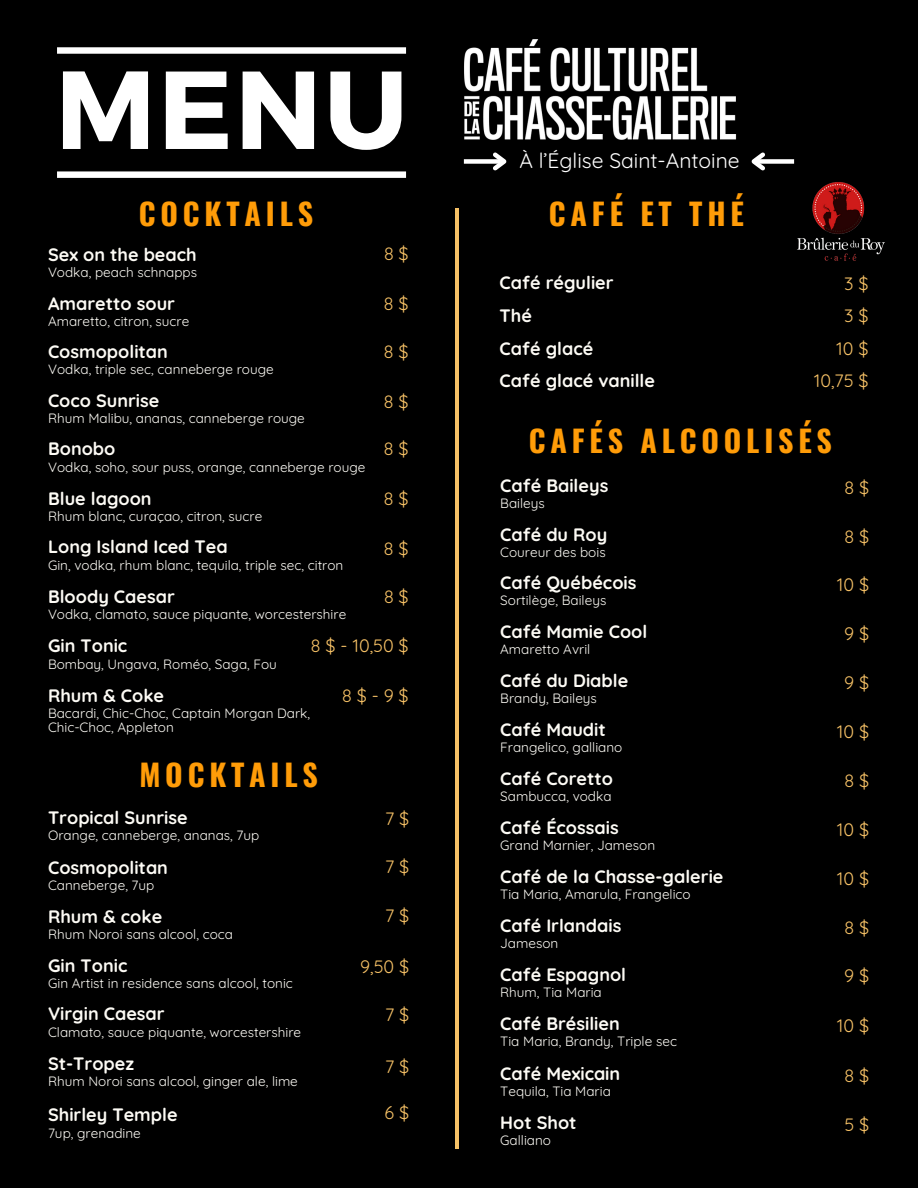
<style>
.page{position:relative;width:918px;height:1188px;background:#000}
.page>*{position:absolute;margin:0;border:0;box-sizing:border-box;transform-origin:0 0}
.t1{font:700 110.7px "Montserrat";color:#fff}
.t2{font:700 30px "Oswald";letter-spacing:.16em;color:#ff9c08}
.t3{font:21px "Quicksand";color:#fff}
.t4{font:700 18px "Quicksand";color:#fdfbf5}
.t5{font:18px "Quicksand";color:#f6c166}
.t6{font:13.5px "Quicksand";color:#fdfbf5}
</style>
<div class="page">
<div style="left:57px;top:47px;width:349px;height:7px;background:#fff"></div>
<div style="left:57px;top:171px;width:349px;height:7px;background:#fff"></div>
<hr style="left:455px;top:208px;width:4px;height:940px;background:#f6c166">
<img style="left:797px;top:182px;width:88px;height:79px">
<img style="left:464px;top:39px;width:273px;height:101px">
<div style="left:464px;top:159px;width:40px;height:5px;background:#fff"></div>
<svg style="left:489px;top:152px;width:18px;height:19px"></svg>
<div style="left:754px;top:159px;width:40px;height:5px;background:#fff"></div>
<svg style="left:751px;top:152px;width:18px;height:19px"></svg>
<p class="t1" style="left:55px;top:38px;width:354px">MENU</p>
<h3 class="t2" style="left:139px;top:190px;width:176px">COCKTAILS</h3>
<p class="t4" style="left:48px;top:243px;width:150px">Sex on the beach</p>
<h5 class="t6" style="left:48px;top:264px;width:151px">Vodka, peach schnapps</h5>
<h2 class="t5" style="left:384px;top:242px;width:26px">8 $</h2>
<p class="t4" style="left:48px;top:292px;width:128px">Amaretto sour</p>
<h4 class="t6" style="left:48px;top:312px;width:143px">Amaretto, citron, sucre</h4>
<h4 class="t5" style="left:384px;top:292px;width:26px">8 $</h4>
<h4 class="t4" style="left:48px;top:340px;width:121px">Cosmopolitan</h4>
<h4 class="t6" style="left:48px;top:361px;width:227px">Vodka, triple sec, canneberge rouge</h4>
<h5 class="t5" style="left:384px;top:340px;width:26px">8 $</h5>
<h5 class="t4" style="left:48px;top:389px;width:113px">Coco Sunrise</h5>
<h5 class="t6" style="left:48px;top:409px;width:258px">Rhum Malibu, ananas, canneberge rouge</h5>
<h5 class="t5" style="left:384px;top:390px;width:26px">8 $</h5>
<h2 class="t4" style="left:48px;top:437px;width:69px">Bonobo</h2>
<h4 class="t6" style="left:48px;top:458px;width:319px">Vodka, soho, sour puss, orange, canneberge rouge</h4>
<p class="t5" style="left:384px;top:437px;width:26px">8 $</p>
<h5 class="t4" style="left:48px;top:487px;width:105px">Blue lagoon</h5>
<h4 class="t6" style="left:48px;top:507px;width:216px">Rhum blanc, curaçao, citron, sucre</h4>
<p class="t5" style="left:384px;top:487px;width:26px">8 $</p>
<h5 class="t4" style="left:48px;top:535px;width:181px">Long Island Iced Tea</h5>
<h4 class="t6" style="left:48px;top:556px;width:297px">Gin, vodka, rhum blanc, tequila, triple sec, citron</h4>
<p class="t5" style="left:384px;top:537px;width:26px">8 $</p>
<h5 class="t4" style="left:48px;top:585px;width:128px">Bloody Caesar</h5>
<h4 class="t6" style="left:48px;top:606px;width:300px">Vodka, clamato, sauce piquante, worcestershire</h4>
<h5 class="t5" style="left:384px;top:585px;width:26px">8 $</h5>
<h5 class="t4" style="left:48px;top:634px;width:81px">Gin Tonic</h5>
<h4 class="t6" style="left:48px;top:655px;width:231px">Bombay, Ungava, Roméo, Saga, Fou</h4>
<p class="t5" style="left:311px;top:634px;width:99px">8 $ - 10,50 $</p>
<h5 class="t4" style="left:48px;top:684px;width:118px">Rhum &amp; Coke</h5>
<h4 class="t6" style="left:48px;top:705px;width:264px">Bacardi, Chic-Choc, Captain Morgan Dark,</h4>
<p class="t6" style="left:48px;top:718px;width:127px">Chic-Choc, Appleton</p>
<h5 class="t5" style="left:342px;top:684px;width:68px">8$-9$</h5>
<h2 class="t2" style="left:139px;top:751px;width:180px">MOCKTAILS</h2>
<p class="t4" style="left:48px;top:806px;width:141px">Tropical Sunrise</p>
<h4 class="t6" style="left:48px;top:827px;width:213px">Orange, canneberge, ananas, 7up</h4>
<p class="t5" style="left:385px;top:807px;width:26px">7 $</p>
<h5 class="t4" style="left:48px;top:856px;width:121px">Cosmopolitan</h5>
<h4 class="t6" style="left:48px;top:876px;width:108px">Canneberge, 7up</h4>
<p class="t5" style="left:385px;top:855px;width:26px">7 $</p>
<h5 class="t4" style="left:48px;top:905px;width:116px">Rhum &amp; coke</h5>
<h4 class="t6" style="left:48px;top:926px;width:186px">Rhum Noroi sans alcool, coca</h4>
<h5 class="t5" style="left:385px;top:904px;width:26px">7 $</h5>
<p class="t4" style="left:48px;top:954px;width:81px">Gin Tonic</p>
<h4 class="t6" style="left:48px;top:974px;width:246px">Gin Artist in residence sans alcool, tonic</h4>
<p class="t5" style="left:360px;top:955px;width:51px">9,50 $</p>
<h5 class="t4" style="left:48px;top:1002px;width:118px">Virgin Caesar</h5>
<h4 class="t6" style="left:48px;top:1023px;width:255px">Clamato, sauce piquante, worcestershire</h4>
<p class="t5" style="left:385px;top:1003px;width:26px">7 $</p>
<h4 class="t4" style="left:48px;top:1052px;width:88px">St-Tropez</h4>
<h5 class="t5" style="left:385px;top:1055px;width:26px">7 $</h5>
<p class="t6" style="left:48px;top:1073px;width:251px">Rhum Noroi sans alcool, ginger ale, lime</p>
<h5 class="t4" style="left:48px;top:1103px;width:131px">Shirley Temple</h5>
<h4 class="t6" style="left:48px;top:1124px;width:94px">7up, grenadine</h4>
<p class="t5" style="left:385px;top:1101px;width:26px">6 $</p>
<h5 class="t3" style="left:519px;top:147px;width:222px">À l’Église Saint-Antoine</h5>
<h4 class="t2" style="left:549px;top:190px;width:196px">CAFÉ ET THÉ</h4>
<p class="t4" style="left:500px;top:271px;width:116px">Café régulier</p>
<h4 class="t5" style="left:844px;top:272px;width:26px">3 $</h4>
<h5 class="t4" style="left:500px;top:304px;width:34px">Thé</h5>
<p class="t5" style="left:844px;top:304px;width:26px">3 $</p>
<h4 class="t4" style="left:500px;top:337px;width:95px">Café glacé</h4>
<p class="t5" style="left:836px;top:337px;width:34px">10 $</p>
<h5 class="t4" style="left:500px;top:369px;width:157px">Café glacé vanille</h5>
<h4 class="t5" style="left:814px;top:369px;width:56px">10,75 $</h4>
<h4 class="t2" style="left:529px;top:417px;width:305px">CAFÉS ALCOOLISÉS</h4>
<p class="t4" style="left:500px;top:474px;width:110px">Café Baileys</p>
<h5 class="t5" style="left:845px;top:476px;width:26px">8 $</h5>
<h4 class="t6" style="left:500px;top:495px;width:46px">Baileys</h4>
<p class="t4" style="left:500px;top:523px;width:109px">Café du Roy</p>
<h5 class="t5" style="left:845px;top:525px;width:26px">8 $</h5>
<h4 class="t6" style="left:500px;top:543px;width:107px">Coureur des bois</h4>
<p class="t4" style="left:500px;top:571px;width:138px">Café Québécois</p>
<h5 class="t5" style="left:837px;top:573px;width:34px">10 $</h5>
<h4 class="t6" style="left:500px;top:592px;width:108px">Sortilège, Baileys</h4>
<h5 class="t4" style="left:500px;top:620px;width:149px">Café Mamie Cool</h5>
<p class="t5" style="left:844px;top:622px;width:27px">9 $</p>
<h4 class="t6" style="left:500px;top:641px;width:92px">Amaretto Avril</h4>
<h5 class="t4" style="left:500px;top:669px;width:130px">Café du Diable</h5>
<p class="t5" style="left:844px;top:671px;width:27px">9 $</p>
<h4 class="t6" style="left:500px;top:690px;width:98px">Brandy, Baileys</h4>
<p class="t4" style="left:500px;top:718px;width:107px">Café Maudit</p>
<h5 class="t5" style="left:837px;top:720px;width:34px">10 $</h5>
<h4 class="t6" style="left:500px;top:739px;width:124px">Frangelico, galliano</h4>
<h5 class="t4" style="left:500px;top:767px;width:114px">Café Coretto</h5>
<p class="t5" style="left:845px;top:769px;width:26px">8 $</p>
<h4 class="t6" style="left:500px;top:787px;width:113px">Sambucca, vodka</h4>
<h5 class="t4" style="left:500px;top:816px;width:120px">Café Écossais</h5>
<p class="t5" style="left:837px;top:818px;width:34px">10 $</p>
<h4 class="t6" style="left:500px;top:837px;width:156px">Grand Marnier, Jameson</h4>
<h5 class="t4" style="left:500px;top:865px;width:225px">Café de la Chasse-galerie</h5>
<p class="t5" style="left:837px;top:867px;width:34px">10 $</p>
<h4 class="t6" style="left:500px;top:886px;width:192px">Tia Maria, Amarula, Frangelico</h4>
<h5 class="t4" style="left:500px;top:914px;width:123px">Café Irlandais</h5>
<p class="t5" style="left:845px;top:916px;width:26px">8 $</p>
<p class="t6" style="left:500px;top:934px;width:60px">Jameson</p>
<h2 class="t4" style="left:500px;top:963px;width:127px">Café Espagnol</h2>
<h4 class="t5" style="left:844px;top:964px;width:27px">9 $</h4>
<p class="t6" style="left:500px;top:983px;width:103px">Rhum, Tia Maria</p>
<h5 class="t4" style="left:500px;top:1012px;width:121px">Café Brésilien</h5>
<h4 class="t5" style="left:837px;top:1014px;width:34px">10 $</h4>
<p class="t6" style="left:500px;top:1033px;width:178px">Tia Maria, Brandy, Triple sec</p>
<h5 class="t4" style="left:500px;top:1062px;width:122px">Café Mexicain</h5>
<h4 class="t5" style="left:845px;top:1064px;width:26px">8 $</h4>
<p class="t6" style="left:500px;top:1083px;width:112px">Tequila, Tia Maria</p>
<h5 class="t4" style="left:500px;top:1111px;width:78px">Hot Shot</h5>
<h4 class="t5" style="left:844px;top:1113px;width:26px">5 $</h4>
<h5 class="t6" style="left:500px;top:1132px;width:52px">Galliano</h5>
</div>
